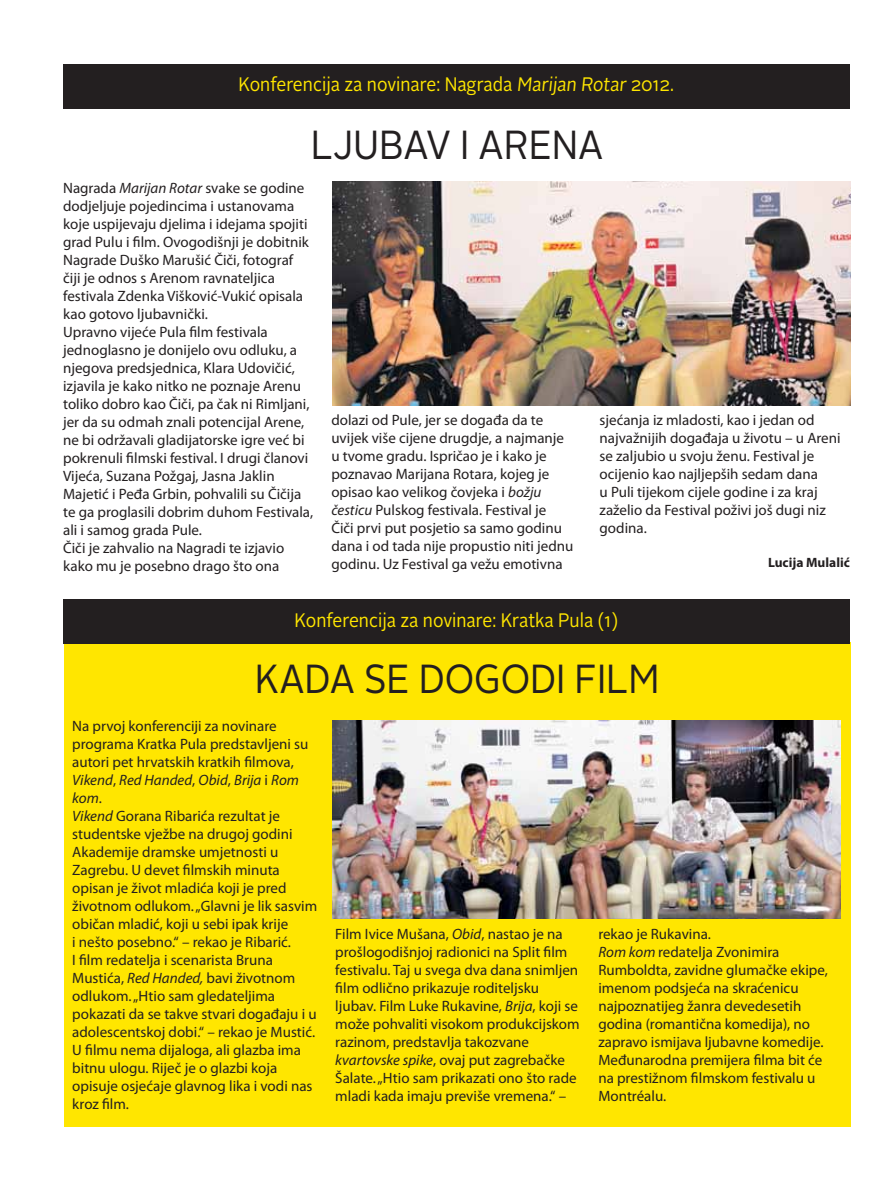
<style>
.page{position:relative;width:893px;height:1191px;background:#fff}
.page>*{position:absolute;margin:0;border:0;box-sizing:border-box;transform-origin:0 0}
.t1{font:40.5px "Alright Sans";color:#231f20;scale:.9 1}
.t2{font:19.5px "Alright Sans";color:#ffe600;scale:.9 1}
.t3{font:15px/18px "Myriad Pro";color:#231f20}
.t4{font:700 13.5px "Myriad Pro";color:#231f20}
.s1{font-style:italic}
</style>
<div class="page">
<div style="left:64px;top:642px;width:786px;height:485px;background:#ffe600"></div>
<img style="left:332px;top:181px;width:518px;height:224px">
<div style="left:63px;top:64px;width:786px;height:44px;background:#231f20"></div>
<img style="left:332px;top:720px;width:509px;height:198px">
<div style="left:63px;top:599px;width:786px;height:45px;background:#231f20"></div>
<h2 class="t2" style="left:238px;top:71px;width:485px">Konferencija za novinare: Nagrada Marijan Rotar 2012.</h2>
<h1 class="t1" style="left:311px;top:118px;width:327px">LJUBAV I ARENA</h1>
<p class="t3" style="left:63px;top:178px;width:252px">Nagrada <span class="s1">Marijan Rotar</span> svake se godine dodjeljuje pojedincima i ustanovama koje uspijevaju djelima i idejama spojiti grad Pulu i film. Ovogodišnji je dobitnik Nagrade Duško Marušić Čiči, fotograf čiji je odnos s Arenom ravnateljica festivala Zdenka Višković-Vukić opisala kao gotovo ljubavnički.<br>Upravno vijeće Pula film festivala jednoglasno je donijelo ovu odluku, a njegova predsjednica, Klara Udovičić, izjavila je kako nitko ne poznaje Arenu toliko dobro kao Čiči, pa čak ni Rimljani, jer da su odmah znali potencijal Arene, ne bi održavali gladijatorske igre već bi pokrenuli filmski festival. I drugi članovi Vijeća, Suzana Požgaj, Jasna Jaklin Majetić i Peđa Grbin, pohvalili su Čičija te ga proglasili dobrim duhom Festivala, ali i samog grada Pule.<br>Čiči je zahvalio na Nagradi te izjavio kako mu je posebno drago što ona</p>
<p class="t3" style="left:331px;top:411px;width:244px">dolazi od Pule, jer se događa da te uvijek više cijene drugdje, a najmanje u tvome gradu. Ispričao je i kako je poznavao Marijana Rotara, kojeg je opisao kao velikog čovjeka i <span class="s1">božju česticu</span> Pulskog festivala. Festival je<br>Čiči prvi put posjetio sa samo godinu dana i od tada nije propustio niti jednu godinu. Uz Festival ga vežu emotivna</p>
<p class="t3" style="left:600px;top:411px;width:243px">sjećanja iz mladosti, kao i jedan od najvažnijih događaja u životu – u Areni se zaljubio u svoju ženu. Festival je ocijenio kao najljepših sedam dana<br>u Puli tijekom cijele godine i za kraj zaželio da Festival poživi još dugi niz godina.</p>
<p class="t4" style="left:768px;top:554px;width:83px">Lucija Mulalić</p>
<h2 class="t2" style="left:294px;top:607px;width:361px">Konferencija za novinare: Kratka Pula (1)</h2>
<h1 class="t1" style="left:255px;top:651px;width:451px">KADA SE DOGODI FILM</h1>
<p class="t3" style="left:72px;top:717px;width:247px">Na prvoj konferenciji za novinare programa Kratka Pula predstavljeni su autori pet hrvatskih kratkih filmova, <span class="s1">Vikend</span>, <span class="s1">Red Handed</span>, <span class="s1">Obid</span>, <span class="s1">Brija</span> i <span class="s1">Rom kom</span>.<br><span class="s1">Vikend</span> Gorana Ribarića rezultat je studentske vježbe na drugoj godini Akademije dramske umjetnosti u Zagrebu. U devet filmskih minuta opisan je život mladića koji je pred životnom odlukom. „Glavni je lik sasvim običan mladić, koji u sebi ipak krije<br>i nešto posebno.“ – rekao je Ribarić.<br>I film redatelja i scenarista Bruna Mustića, <span class="s1">Red Handed,</span> bavi životnom odlukom. „Htio sam gledateljima pokazati da se takve stvari događaju i u adolescentskoj dobi.“ – rekao je Mustić.<br>U filmu nema dijaloga, ali glazba ima bitnu ulogu. Riječ je o glazbi koja opisuje osjećaje glavnog lika i vodi nas kroz film.</p>
<p class="t3" style="left:335px;top:924px;width:246px">Film Ivice Mušana, <span class="s1">Obid</span>, nastao je na prošlogodišnjoj radionici na Split film festivalu. Taj u svega dva dana snimljen film odlično prikazuje roditeljsku ljubav. Film Luke Rukavine, <span class="s1">Brija</span>, koji se može pohvaliti visokom produkcijskom razinom, predstavlja takozvane <span class="s1">kvartovske spike</span>, ovaj put zagrebačke Šalate. „Htio sam prikazati ono što rade mladi kada imaju previše vremena.“ –</p>
<p class="t3" style="left:598px;top:924px;width:231px">rekao je Rukavina.<br><span class="s1">Rom kom</span> redatelja Zvonimira<br>Rumboldta, zavidne glumačke ekipe, imenom podsjeća na skraćenicu najpoznatijeg žanra devedesetih godina (romantična komedija), no zapravo ismijava ljubavne komedije.<br>Međunarodna premijera filma bit će na prestižnom filmskom festivalu u<br>Montréalu.</p>
</div>
